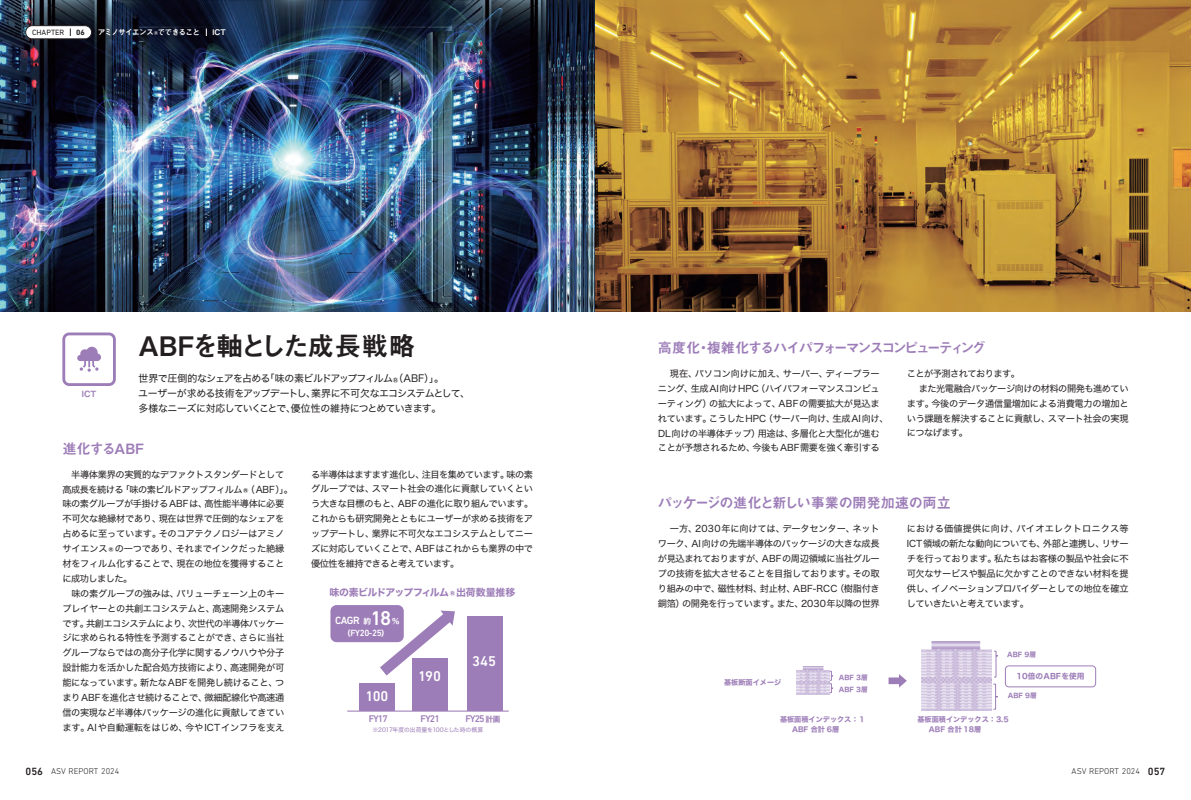
<style>
.page{position:relative;width:1191px;height:800px;background:#fff}
.page>*{position:absolute;margin:0;border:0;box-sizing:border-box;transform-origin:0 0}
.t1{font:26.9px "Midashi Go Pro MB31";letter-spacing:-.065em;color:#231f20}
.t2{font:500 20.3px "DIN Next LT Pro";color:#fff}
.t3{font:500 14.4px "DIN Next LT Pro";letter-spacing:-.005em;color:#fff}
.t4{font:14.2px "Midashi Go Pro MB31";letter-spacing:-.16em;color:#9d7db8}
.t5{font:14.2px "Midashi Go Pro MB31";letter-spacing:-.03em;color:#9d7db8}
.t6{font:14.2px "Midashi Go Pro MB31";letter-spacing:-.035em;color:#9d7db8}
.t7{font:500 10.7px "DIN Next LT Pro";color:#fff}
.t8{font:9.9px/14.9px "Hira Kaku Std W4";letter-spacing:-.06em;color:#231f20}
.t9{font:9.9px "Hiragino Sans W7";letter-spacing:-.05em;color:#9d7db8}
.t10{font:500 9.9px "DIN Next LT Pro";letter-spacing:-.085em;color:#9d7db8}
.t11{font:9.2px/14.9px "Hira Kaku Std W4";letter-spacing:-.035em;color:#231f20;text-align:justify}
.t12{font:9.2px "Hira Kaku Std W4";letter-spacing:-.055em;color:#231f20}
.t13{font:9.2px "Hira Kaku Std W4";letter-spacing:-.06em;color:#231f20}
.t14{font:500 9.1px "DIN Next LT Pro";letter-spacing:-.045em;color:#fff}
.t15{font:300 8.5px "DIN Next LT Pro";color:#231f20}
.t16{font:8.5px "Midashi Go Pr 5 MB31";color:#9d7db8}
.t17{font:7.8px "Midashi Go Pro MB31";letter-spacing:-.11em;color:#fff}
.t18{font:7.8px "DIN Next LT Pro";color:#231f20}
.t19{font:700 7.8px "DIN Next LT Pro";color:#231f20}
.t20{font:7.7px "Hiragino Sans W7";color:#9d7db8}
.t21{font:7.6px "Hiragino Sans W7";color:#fff}
.t22{font:7.1px/10px "Hiragino Sans W7";color:#9d7db8}
.t23{font:6.6px "Hiragino Sans W7";color:#9d7db8}
.t24{font:5.9px "Hiragino Sans W4";letter-spacing:-.035em;color:#9d7db8}
.s1{font-size:5.5px}
.s2{font-family:"Hiragino Sans W7";font-weight:400;font-size:7.6px}
.s3{font-weight:500;font-size:10.6px}
</style>
<div class="page">
<img style="left:0;top:0;width:1191px;height:312px">
<div style="left:1005px;top:665px;width:91px;height:22px;border:1px solid #9d7db8;border-radius:4px"></div>
<svg style="left:888px;top:674px;width:18px;height:13px"></svg>
<img style="left:796px;top:666px;width:34px;height:27px">
<img style="left:922px;top:641px;width:69px;height:69px">
<svg style="left:993px;top:683px;width:5px;height:26px"></svg>
<svg style="left:994px;top:650px;width:4px;height:27px"></svg>
<svg style="left:829px;top:671px;width:4px;height:21px"></svg>
<div style="left:26px;top:26px;width:66px;height:13px;background:#fff;border-radius:7px"></div>
<div style="left:26px;top:26px;width:66px;height:13px;border:1px solid #231f20;border-radius:7px"></div>
<div style="left:62px;top:332px;width:54px;height:54px;border:3px solid #9d7db8;border-radius:5px"></div>
<svg style="left:77px;top:346px;width:24px;height:25px"></svg>
<div style="left:330px;top:605px;width:74px;height:37px;background:#9d7db8;border-radius:6px"></div>
<div style="left:360px;top:683px;width:35px;height:28px;background:#9d7db8"></div>
<div style="left:412px;top:658px;width:35px;height:53px;background:#9d7db8"></div>
<div style="left:467px;top:616px;width:35px;height:95px;background:#9d7db8"></div>
<hr style="left:347px;top:710px;width:162px;height:1px;background:#9d7db8">
<svg style="left:380px;top:610px;width:75px;height:65px"></svg>
<p class="t18" style="left:32px;top:28px;width:34px">CHAPTER</p>
<p class="t19" style="left:76px;top:28px;width:10px">06</p>
<p class="t17" style="left:98px;top:26px;width:104px">アミノサイエンス<span class="s1">®</span>でできること</p>
<p class="t17" style="left:212px;top:26px;width:15px">ICT</p>
<p class="t16" style="left:82px;top:387px;width:16px">ICT</p>
<h1 class="t1" style="left:138px;top:324px;width:278px">ABFを軸とした成長戦略</h1>
<p class="t8" style="left:138px;top:371px;width:333px">世界で圧倒的なシェアを占める「味の素ビルドアップフィルム®（ABF）」。<br>ユーザーが求める技術をアップデートし、業界に不可欠なエコシステムとして、多様なニーズに対応していくことで、優位性の維持につとめていきます。</p>
<h3 class="t6" style="left:62px;top:437px;width:83px">進化するABF</h3>
<p class="t11" style="left:62px;top:466px;width:232px;text-align:left">　半導体業界の実質的なデファクトスタンダードとして高成長を続ける「味の素ビルドアップフィルム®（ABF）」。味の素グループが手掛けるABFは、高性能半導体に必要不可欠な絶縁材であり、現在は世界で圧倒的なシェアを占めるに至っています。そのコアテクノロジーはアミノサイエンス®の一つであり、それまでインクだった絶縁材をフィルム化することで、現在の地位を獲得することに成功しました。<br>　味の素グループの強みは、バリューチェーン上のキープレイヤーとの共創エコシステムと、高速開発システムです。共創エコシステムにより、次世代の半導体パッケージに求められる特性を予測することができ、さらに当社グループならではの高分子化学に関するノウハウや分子設計能力を活かした配合処方技術により、高速開発が可能になっています。新たなABFを開発し続けること、つまりABFを進化させ続けることで、微細配線化や高速通信の実現など半導体パッケージの進化に貢献してきています。AIや自動運転をはじめ、今やICTインフラを支え</p>
<p class="t11" style="left:311px;top:466px;width:224px">る半導体はますます進化し、注目を集めています。味の素グループでは、スマート社会の進化に貢献していくという大きな目標のもと、ABFの進化に取り組んでいます。これからも研究開発とともにユーザーが求める技術をアップデートし、業界に不可欠なエコシステムとしてニーズに対応していくことで、ABFはこれからも業界の中で優位性を維持できると考えています。</p>
<p class="t9" style="left:329px;top:584px;width:187px">味の素ビルドアップフィルム®出荷数量推移</p>
<h2 class="t2" style="left:370px;top:606px;width:22px">18</h2>
<p class="t7" style="left:335px;top:614px;width:26px">CAGR</p>
<p class="t14" style="left:343px;top:628px;width:47px"><span class="s2">（</span>FY20-25<span class="s2">）</span></p>
<p class="t21" style="left:364px;top:614px;width:9px">約</p>
<p class="t21" style="left:392px;top:614px;width:9px">%</p>
<h3 class="t3" style="left:472px;top:653px;width:25px">345</h3>
<h3 class="t3" style="left:418px;top:667px;width:24px">190</h3>
<h3 class="t3" style="left:366px;top:687px;width:24px">100</h3>
<p class="t10" style="left:420px;top:713px;width:21px">FY21</p>
<p class="t10" style="left:465px;top:713px;width:36px">FY25 <span class="s2">計画</span></p>
<p class="t10" style="left:369px;top:713px;width:21px">FY17</p>
<p class="t24" style="left:372px;top:724px;width:112px">※2017年度の出荷量を100とした時の概算</p>
<h3 class="t4" style="left:658px;top:336px;width:330px">高度化・複雑化するハイパフォーマンスコンピューティング</h3>
<p class="t11" style="left:658px;top:366px;width:232px;text-align:left;text-indent:12px">現在、パソコン向けに加え、サーバー、ディープラーニング、生成AI向けHPC（ハイパフォーマンスコンピューティング）の拡大によって、ABFの需要拡大が見込まれています。こうしたHPC（サーバー向け、生成AI向け、<br>DL向けの半導体チップ）用途は、多層化と大型化が進むことが予想されるため、今後もABF需要を強く牽引する</p>
<p class="t13" style="left:906px;top:366px;width:115px">ことが予測されております。</p>
<p class="t12" style="left:918px;top:381px;width:211px">また光電融合パッケージ向けの材料の開発も進めてい</p>
<p class="t11" style="left:906px;top:395px;width:223px">ます。今後のデータ通信量増加による消費電力の増加と</p>
<p class="t11" style="left:906px;top:410px;width:223px">いう課題を解決することに貢献し、スマート社会の実現</p>
<p class="t11" style="left:906px;top:425px;width:63px">につなげます。</p>
<h3 class="t5" style="left:658px;top:491px;width:294px">パッケージの進化と新しい事業の開発加速の両立</h3>
<p class="t11" style="left:658px;top:521px;width:223px;text-indent:12px">一方、2030年に向けては、データセンター、ネットワーク、AI向けの先端半導体のパッケージの大きな成長が見込まれておりますが、ABFの周辺領域に当社グループの技術を拡大させることを目指しております。その取り組みの中で、磁性材料、封止材、ABF-RCC（樹脂付き銅箔）の開発を行っています。また、2030年以降の世界</p>
<p class="t11" style="left:906px;top:521px;width:223px">における価値提供に向け、バイオエレクトロニクス等ICT領域の新たな動向についても、外部と連携し、リサーチを行っております。私たちはお客様の製品や社会に不可欠なサービスや製品に欠かすことのできない材料を提供し、イノベーションプロバイダーとしての地位を確立していきたいと考えています。</p>
<p class="t23" style="left:1007px;top:649px;width:30px">ABF 9層</p>
<p class="t23" style="left:839px;top:672px;width:30px">ABF 3層</p>
<p class="t20" style="left:1016px;top:670px;width:69px">10倍のABFを使用</p>
<p class="t23" style="left:1007px;top:690px;width:30px">ABF 9層</p>
<p class="t22" style="left:724px;top:677px;width:59px">基板断面イメージ</p>
<p class="t22" style="left:792px;top:714px;width:75px;text-indent:-12px">基板面積インデックス：１<br>ABF 合計 6層</p>
<p class="t22" style="left:929px;top:714px;width:81px;text-indent:-11px">基板面積インデックス：3.5<br>ABF 合計 18層</p>
<p class="t23" style="left:839px;top:684px;width:30px">ABF 3層</p>
<p class="t15" style="left:26px;top:766px;width:95px"><span class="s3">056</span> ASV REPORT 2024</p>
<p class="t15" style="left:1071px;top:766px;width:95px">ASV REPORT 2024 <span class="s3">057</span></p>
</div>
